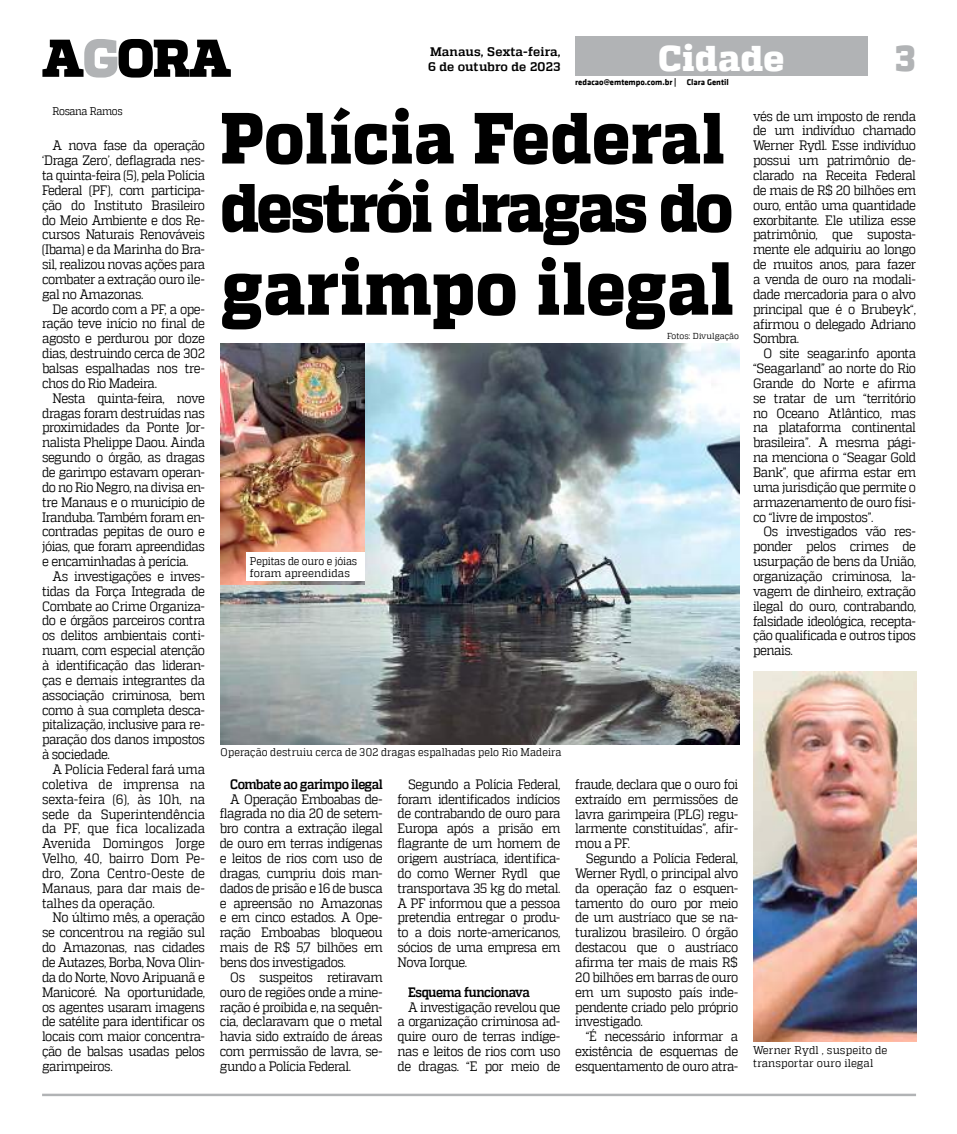
<style>
.page{position:relative;width:957px;height:1134px;background:#fff}
.page>*{position:absolute;margin:0;border:0;box-sizing:border-box;transform-origin:0 0}
.t1{font:800 74.88px "MW Quadon";letter-spacing:.01em;color:#000;scale:.9 1}
.t2{font:800 72.25px "MW Quadon";letter-spacing:.01em;color:#000;scale:.9 1}
.t3{font:800 68.25px "MW Quadon";letter-spacing:-.04em;color:#000;scale:.9 1}
.t4{font:800 36.62px "MW Quadon";color:#b1b3b5;scale:.95 1}
.t5{font:800 35.75px "MW Quadon";letter-spacing:.01em;color:#fff}
.t6{font:13.62px/14.9px "MW Quadon";letter-spacing:-.04em;color:#000;text-align:justify;scale:.9 1}
.t7{font:700 13.62px "MW Quadon";letter-spacing:-.045em;color:#000;scale:.9 1}
.t8{font:700 12.38px/14.9px "MW Quadon";letter-spacing:.01em;color:#000}
.t9{font:11.12px/12.4px "MW Quadon";letter-spacing:.01em;color:#000;scale:.9 1}
.t10{font:11.12px/13.6px "MW Quadon";letter-spacing:.01em;color:#000;scale:.95 1}
.t11{font:11.12px "MW Quadon";letter-spacing:-.035em;color:#000;scale:.9 1}
.t12{font:700 8.62px "MW Klavika Bd";color:#000}
.t13{font:8.62px "MW Quadon";letter-spacing:.005em;color:#000;scale:.95 1}
</style>
<div class="page">
<hr style="left:42px;top:1094px;width:874px;height:2px;background:#b1b3b5">
<svg style="left:42px;top:39px;width:189px;height:39px"></svg>
<div style="left:575px;top:37px;width:292px;height:39px;background:#b1b3b5"></div>
<img style="left:221px;top:344px;width:518px;height:400px">
<img style="left:753px;top:671px;width:163px;height:370px">
<img style="left:221px;top:343px;width:143px;height:242px">
<div style="left:246px;top:553px;width:118px;height:28px;background:#fff"></div>
<p class="t11" style="left:53px;top:104px;width:79px">Rosana Ramos</p>
<p class="t6" style="left:42px;top:138px;width:183px;text-indent:10px">A nova fase da operação ‘Draga Zero’, deflagrada nes&shy;ta quinta-feira (5), pela Polícia Federal (PF), com participa&shy;ção do Instituto Brasileiro do Meio Ambiente e dos Re&shy;cursos Naturais Renováveis (Ibama) e da Marinha do Bra&shy;sil, realizou novas ações para combater a extração ouro ile&shy;gal no Amazonas.</p>
<p class="t6" style="left:42px;top:301px;width:183px;text-indent:10px">De acordo com a PF, a ope&shy;ração teve início no final de agosto e perdurou por doze dias, destruindo cerca de 302 balsas espalhadas nos tre&shy;chos do Rio Madeira.</p>
<p class="t6" style="left:42px;top:390px;width:183px;text-indent:10px">Nesta quinta-feira, nove dragas foram destruídas nas proximidades da Ponte Jor&shy;nalista Phelippe Daou. Ainda segundo o órgão, as dragas de garimpo estavam operan&shy;do no Rio Negro, na divisa en&shy;tre Manaus e o município de Iranduba. Também foram en&shy;contradas pepitas de ouro e jóias, que foram apreendidas e encaminhadas à perícia.</p>
<p class="t6" style="left:42px;top:569px;width:183px;text-indent:10px">As investigações e inves&shy;tidas da Força Integrada de Combate ao Crime Organiza&shy;do e órgãos parceiros contra os delitos ambientais conti&shy;nuam, com especial atenção à identificação das lideran&shy;ças e demais integrantes da associação criminosa, bem como à sua completa desca&shy;pitalização, inclusive para re&shy;paração dos danos impostos à sociedade.</p>
<p class="t6" style="left:42px;top:762px;width:183px;text-indent:10px">A Polícia Federal fará uma coletiva de imprensa na sexta-feira (6), às 10h, na sede da Superintendência da PF, que fica localizada Avenida Domingos Jorge Velho, 40, bairro Dom Pe&shy;dro, Zona Centro-Oeste de Manaus, para dar mais de&shy;talhes da operação.</p>
<p class="t6" style="left:42px;top:910px;width:183px;text-indent:10px">No último mês, a operação se concentrou na região sul do Amazonas, nas cidades de Autazes, Borba, Nova Olin&shy;da do Norte, Novo Aripuanã e Manicoré. Na oportunidade, os agentes usaram imagens de satélite para identificar os locais com maior concentra&shy;ção de balsas usadas pelos garimpeiros.</p>
<p class="t8" style="left:428px;top:45px;width:134px">Manaus, Sexta-feira,<br>6 de outubro de 2023</p>
<h3 class="t5" style="left:658px;top:37px;width:127px">Cidade</h3>
<p class="t12" style="left:575px;top:76px;width:155px">redacao@emtempo.com.br | Clara Gentil</p>
<h2 class="t2" style="left:220px;top:96px;width:562px">Polícia Federal</h2>
<h3 class="t3" style="left:220px;top:168px;width:571px">destrói dragas do</h3>
<h1 class="t1" style="left:220px;top:244px;width:572px">garimpo ilegal</h1>
<p class="t13" style="left:667px;top:331px;width:77px">Fotos: Divulgação</p>
<h3 class="t4" style="left:895px;top:36px;width:22px">3</h3>
<p class="t6" style="left:753px;top:108px;width:183px">vés de um imposto de renda de um indivíduo chamado Werner Rydl. Esse indivíduo possui um patrimônio de&shy;clarado na Receita Federal de mais de R$ 20 bilhões em ouro, então uma quantidade exorbitante. Ele utiliza esse patrimônio, que suposta&shy;mente ele adquiriu ao longo de muitos anos, para fazer a venda de ouro na modali&shy;dade mercadoria para o alvo principal que é o Brubeyk“, afirmou o delegado Adriano Sombra.</p>
<p class="t6" style="left:753px;top:346px;width:183px;text-indent:10px">O site seagar.info aponta “Seagarland” ao norte do Rio Grande do Norte e afirma se tratar de um “território no Oceano Atlântico, mas na plataforma continental brasileira”. A mesma pági&shy;na menciona o “Seagar Gold Bank”, que afirma estar em uma jurisdição que permite o armazenamento de ouro físi&shy;co “livre de impostos”.</p>
<p class="t6" style="left:753px;top:524px;width:183px;text-indent:10px">Os investigados vão res&shy;ponder pelos crimes de usurpação de bens da União, organização criminosa, la&shy;vagem de dinheiro, extração ilegal do ouro, contrabando, falsidade ideológica, recepta&shy;ção qualificada e outros tipos penais.</p>
<p class="t9" style="left:250px;top:554px;width:121px">Pepitas de ouro e jóias foram apreendidas</p>
<p class="t9" style="left:221px;top:746px;width:380px">Operação destruiu cerca de 302 dragas espalhadas pelo Rio Madeira</p>
<p class="t7" style="left:230px;top:776px;width:171px">Combate ao garimpo ilegal</p>
<p class="t6" style="left:220px;top:791px;width:183px;text-indent:10px">A Operação Emboabas de&shy;flagrada no dia 20 de setem&shy;bro contra a extração ilegal de ouro em terras indígenas e leitos de rios com uso de dragas, cumpriu dois man&shy;dados de prisão e 16 de busca e apreensão no Amazonas e em cinco estados. A Ope&shy;ração Emboabas bloqueou mais de R$ 5,7 bilhões em bens dos investigados.</p>
<p class="t6" style="left:220px;top:969px;width:183px;text-indent:10px">Os suspeitos retiravam ouro de regiões onde a mine&shy;ração é proibida e, na sequên&shy;cia, declaravam que o metal havia sido extraído de áreas com permissão de lavra, se&shy;gundo a Polícia Federal.</p>
<p class="t6" style="left:397px;top:776px;width:183px;text-indent:10px">Segundo a Polícia Federal, foram identificados indícios de contrabando de ouro para Europa após a prisão em flagrante de um homem de origem austríaca, identifica&shy;do como Werner Rydl que transportava 35 kg do metal.<br>A PF informou que a pessoa pretendia entregar o produ&shy;to a dois norte-americanos, sócios de uma empresa em Nova Iorque.</p>
<p class="t7" style="left:408px;top:984px;width:137px">Esquema funcionava</p>
<p class="t6" style="left:397px;top:999px;width:183px;text-indent:10px">A investigação revelou que a organização criminosa ad&shy;quire ouro de terras indíge&shy;nas e leitos de rios com uso de dragas. “E por meio de</p>
<p class="t6" style="left:575px;top:776px;width:183px">fraude, declara que o ouro foi extraído em permissões de lavra garimpeira (PLG) regu&shy;larmente constituídas”, afir&shy;mou a PF.</p>
<p class="t6" style="left:575px;top:851px;width:183px;text-indent:10px">Segundo a Polícia Federal, Werner Rydl, o principal alvo da operação faz o esquen&shy;tamento do ouro por meio de um austríaco que se na&shy;turalizou brasileiro. O órgão destacou que o austríaco afirma ter mais de mais R$ 20 bilhões em barras de ouro em um suposto país inde&shy;pendente criado pelo próprio investigado.</p>
<p class="t6" style="left:575px;top:1029px;width:183px;text-indent:10px">“É necessário informar a existência de esquemas de esquentamento de ouro atra-</p>
<p class="t10" style="left:753px;top:1043px;width:143px">Werner Rydl , suspeito de transportar ouro ilegal</p>
</div>
